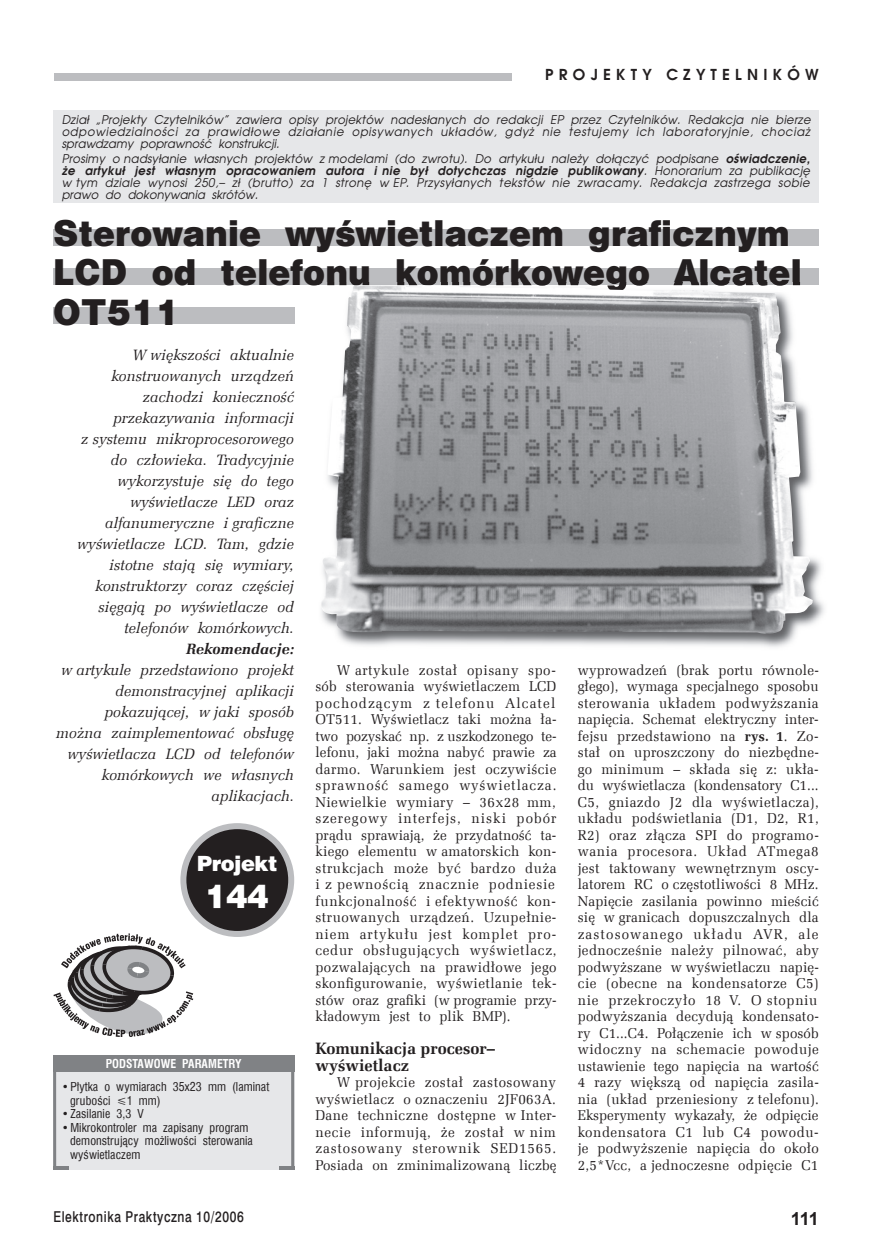
<style>
.page{position:relative;width:872px;height:1255px;background:#fff}
.page>*{position:absolute;margin:0;border:0;box-sizing:border-box;transform-origin:0 0}
.t1{font:33px/39.6px "Swis 721 Blk 2 EU";letter-spacing:.005em;color:#231f20}
.t2{font:33px "Swis 721 Blk EU";color:#fff}
.t3{font:21px "Swis 721 Blk EU";letter-spacing:-.025em;color:#fff}
.t4{font:700 18px "Arial";color:#231f20}
.t5{font:700 16.5px/16.5px "Zapf Ellipt EU";color:#231f20}
.t6{font:italic 15px/21px "Zapf Ellipt EU";letter-spacing:.005em;color:#231f20;text-align:right}
.t7{font:15px "Swis 721 Md EU";letter-spacing:.05em;color:#231f20;scale:.8 1}
.t8{font:700 15px "Avalon";letter-spacing:.35em;color:#231f20}
.t9{font:italic 700 15px "Zapf Ellipt EU";letter-spacing:.005em;color:#231f20}
.t10{font:14.25px/16.5px "Zapf Ellipt EU";letter-spacing:.03em;color:#231f20;text-align:justify;scale:.96 1}
.t11{font:italic 12px/12px "Avalon";letter-spacing:.005em;color:#231f20;text-align:justify;scale:.96 1}
.t12{font:12px/13.5px "Swis 721 Cn EU";letter-spacing:.005em;color:#231f20}
.t13{font:700 12px "Swis 721 Cn EU";letter-spacing:.005em;color:#fff}
.s1{font-weight:700}
.s2{font-family:"Math With Greek"}
</style>
<div class="page">
<div style="left:54px;top:73px;width:457px;height:7px;background:#bcbdc0"></div>
<div style="left:53px;top:229px;width:765px;height:16px;background:#bcbdc0"></div>
<div style="left:53px;top:268px;width:765px;height:16px;background:#bcbdc0"></div>
<div style="left:53px;top:307px;width:241px;height:16px;background:#bcbdc0"></div>
<img style="left:337px;top:282px;width:487px;height:365px">
<svg style="left:802px;top:282px;width:16px;height:2px"></svg>
<img style="left:318px;top:284px;width:484px;height:1px">
<img style="left:318px;top:282px;width:484px;height:2px">
<img style="left:321px;top:285px;width:492px;height:349px">
<div style="left:53px;top:1071px;width:241px;height:98px;background:#e6e7e9"></div>
<hr style="left:279px;top:1166px;width:15px;height:3px;background:#808285">
<hr style="left:291px;top:1054px;width:3px;height:115px;background:#808285">
<hr style="left:53px;top:1054px;width:3px;height:115px;background:#808285">
<hr style="left:53px;top:1166px;width:15px;height:3px;background:#808285">
<div style="left:53px;top:1054px;width:241px;height:17px;background:#808285"></div>
<div style="left:53px;top:111px;width:765px;height:92px;background:#e6e7e9"></div>
<svg style="left:53px;top:823px;width:241px;height:214px"></svg>
<p class="t8" style="left:545px;top:65px;width:275px">PROJEKTY CZYTELNIKÓW</p>
<p class="t11" style="left:62px;top:114px;width:781px">Dział „Projekty Czytelników” zawiera opisy projektów nadesłanych do redakcji EP przez Czytelników. Redakcja nie bierze odpowiedzialności za prawidłowe działanie opisywanych układów, gdyż nie testujemy ich laboratoryjnie, chociaż sprawdzamy poprawność konstrukcji.</p>
<p class="t11" style="left:62px;top:152px;width:781px">Prosimy o nadsyłanie własnych projektów z modelami (do zwrotu). Do artykułu należy dołączyć podpisane <span class="s1">oświadczenie, że artykuł jest własnym opracowaniem autora i nie był dotychczas nigdzie publikowany</span>. Honorarium za publikację w tym dziale wynosi 250,– zł (brutto) za 1 stronę w EP. Przysyłanych tekstów nie zwracamy. Redakcja zastrzega sobie prawo do dokonywania skrótów.</p>
<h1 class="t1" style="left:53px;top:216px;width:750px">Sterowanie wyświetlaczem graficznym<br>LCD od telefonu komórkowego Alcatel<br>OT511</h1>
<p class="t6" style="left:78px;top:344px;width:218px">W większości aktualnie konstruowanych urządzeń zachodzi konieczność przekazywania informacji<br>z systemu mikroprocesorowego do człowieka. Tradycyjnie wykorzystuje się do tego wyświetlacze LED oraz alfanumeryczne i graficzne wyświetlacze LCD. Tam, gdzie istotne stają się wymiary, konstruktorzy coraz częściej sięgają po wyświetlacze od telefonów komórkowych.</p>
<p class="t9" style="left:186px;top:639px;width:109px">Rekomendacje:</p>
<p class="t6" style="left:56px;top:659px;width:239px">w artykule przedstawiono projekt demonstracyjnej aplikacji pokazującej, w jaki sposób można zaimplementować obsługę wyświetlacza LCD od telefonów komórkowych we własnych aplikacjach.</p>
<p class="t10" style="left:578px;top:661px;width:253px">wyprowadzeń (brak portu równole&shy;głego), wymaga specjalnego sposobu sterowania układem podwyższania napięcia. Schemat elektryczny inter&shy;fejsu przedstawiono na <span class="s1">rys. 1</span>. Zo&shy;stał on uproszczony do niezbędne&shy;go minimum – składa się z: ukła&shy;du wyświetlacza (kondensatory C1...<br>C5, gniazdo J2 dla wyświetlacza), układu podświetlania (D1, D2, R1, R2) oraz złącza SPI do programo&shy;wania procesora. Układ ATmega8 jest taktowany wewnętrznym oscy&shy;latorem RC o częstotliwości 8 MHz.<br>Napięcie zasilania powinno mieścić się w granicach dopuszczalnych dla zastosowanego układu AVR, ale jednocześnie należy pilnować, aby podwyższane w wyświetlaczu napię&shy;cie (obecne na kondensatorze C5) nie przekroczyło 18 V. O stopniu podwyższania decydują kondensato&shy;ry C1...C4. Połączenie ich w sposób widoczny na schemacie powoduje ustawienie tego napięcia na wartość 4 razy większą od napięcia zasila&shy;nia (układ przeniesiony z telefonu).<br>Eksperymenty wykazały, że odpięcie kondensatora C1 lub C4 powodu&shy;je podwyższenie napięcia do około 2,5*Vcc, a jednoczesne odpięcie C1</p>
<p class="t10" style="left:315px;top:661px;width:253px;text-align:left;text-indent:21px">W artykule został opisany spo&shy;sób sterowania wyświetlaczem LCD pochodzącym z telefonu Alcatel OT511. Wyświetlacz taki można ła&shy;two pozyskać np. z uszkodzonego te&shy;lefonu, jaki można nabyć prawie za darmo. Warunkiem jest oczywiście sprawność samego wyświetlacza.<br>Niewielkie wymiary – 36x28 mm, szeregowy interfejs, niski pobór prądu sprawiają, że przydatność ta&shy;kiego elementu w amatorskich kon&shy;strukcjach może być bardzo duża i z pewnością znacznie podniesie funkcjonalność i efektywność kon&shy;struowanych urządzeń. Uzupełnie&shy;niem artykułu jest komplet pro&shy;cedur obsługujących wyświetlacz, pozwalających na prawidłowe jego skonfigurowanie, wyświetlanie tek&shy;stów oraz grafiki (w programie przy&shy;kładowym jest to plik BMP).</p>
<p class="t5" style="left:315px;top:1040px;width:181px">Komunikacja procesor– wyświetlacz</p>
<p class="t10" style="left:315px;top:1074px;width:253px;text-indent:21px">W projekcie został zastosowany wyświetlacz o oznaczeniu 2JF063A.<br>Dane techniczne dostępne w Inter&shy;necie informują, że został w nim zastosowany sterownik SED1565.<br>Posiada on zminimalizowaną liczbę</p>
<h2 class="t3" style="left:197px;top:850px;width:82px">Projekt</h2>
<h1 class="t2" style="left:205px;top:875px;width:65px">144</h1>
<p class="t13" style="left:106px;top:1056px;width:138px">PODSTAWOWE PARAMETRY</p>
<p class="t12" style="left:70px;top:1080px;width:201px;text-indent:-9px">• Płytka o wymiarach 35x23 mm (laminat grubości <span class="s2">≤</span>1 mm)</p>
<p class="t12" style="left:62px;top:1107px;width:84px">• Zasilanie 3,3 V</p>
<p class="t12" style="left:70px;top:1120px;width:184px;text-indent:-9px">• Mikrokontroler ma zapisany program demonstrujący możliwości sterowania wyświetlaczem</p>
<p class="t7" style="left:53px;top:1207px;width:239px">Elektronika Praktyczna 10/2006</p>
<p class="t4" style="left:790px;top:1206px;width:30px">111</p>
</div>
